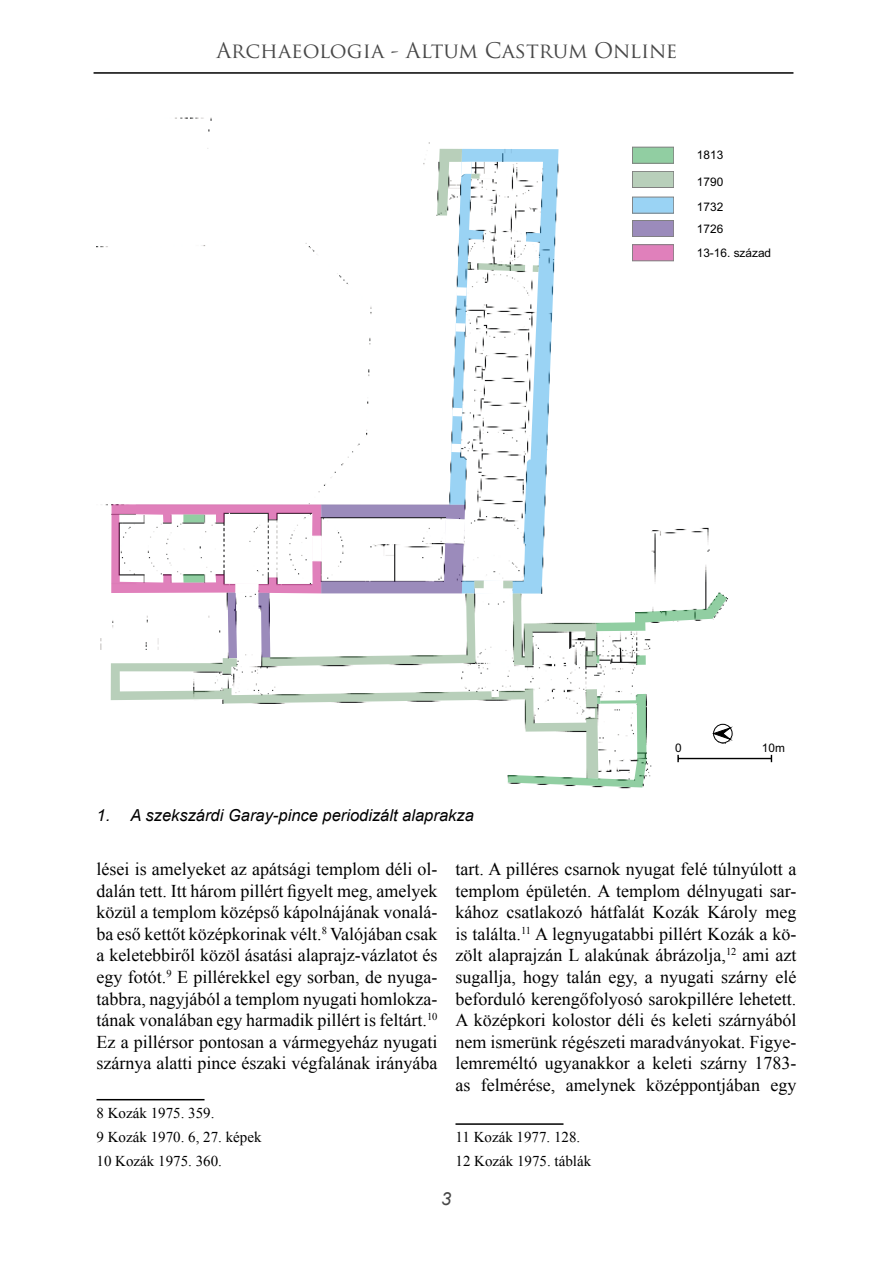
<style>
.page{position:relative;width:893px;height:1263px;background:#fff}
.page>*{position:absolute;margin:0;border:0;box-sizing:border-box;transform-origin:0 0}
.t1{font:21px "Trajan Pro";color:#484848}
.t2{font:18px/21.6px "Times New Roman";color:#000;text-align:justify}
.t3{font:italic 18px "Arial";color:#484848}
.t4{font:italic 16.5px "Arial";color:#000}
.t5{font:15px/24.3px "Times New Roman";color:#000}
.t6{font:11.85px "Arial";color:#000}
</style>
<div class="page">
<hr style="left:94px;top:72px;width:699px;height:2px;background:#000">
<hr style="left:97px;top:1099px;width:108px;height:1px;background:#000">
<svg style="left:449px;top:149px;width:109px;height:443px"></svg>
<div style="left:451px;top:444px;width:10px;height:8px;background:#fff"></div>
<div style="left:455px;top:323px;width:10px;height:9px;background:#fff"></div>
<div style="left:453px;top:408px;width:9px;height:8px;background:#fff"></div>
<div style="left:457px;top:287px;width:10px;height:9px;background:#fff"></div>
<svg style="left:111px;top:658px;width:487px;height:120px"></svg>
<svg style="left:111px;top:504px;width:365px;height:162px"></svg>
<div style="left:474px;top:581px;width:39px;height:13px;background:#fff"></div>
<div style="left:474px;top:581px;width:10px;height:7px;background:#b8cfba"></div>
<div style="left:503px;top:581px;width:10px;height:7px;background:#b8cfba"></div>
<div style="left:236px;top:604px;width:23px;height:6px;background:#fff"></div>
<svg style="left:467px;top:263px;width:72px;height:9px"></svg>
<div style="left:471px;top:174px;width:9px;height:5px;background:#b8cfba"></div>
<svg style="left:437px;top:149px;width:35px;height:67px"></svg>
<svg style="left:508px;top:694px;width:138px;height:93px"></svg>
<svg style="left:513px;top:592px;width:214px;height:74px"></svg>
<hr style="left:600px;top:700px;width:36px;height:4px;background:#239d46;opacity:.5">
<div style="left:183px;top:514px;width:21px;height:8px;background:#91cea2"></div>
<div style="left:183px;top:574px;width:21px;height:8px;background:#239d46;opacity:.5"></div>
<div style="left:713px;top:724px;width:19px;height:19px;border:1px solid #000;border-radius:50%"></div>
<svg style="left:713px;top:727px;width:18px;height:13px"></svg>
<svg style="left:677px;top:755px;width:95px;height:7px"></svg>
<div style="left:632px;top:220px;width:42px;height:17px;background:#9b8bbb"></div>
<div style="left:632px;top:245px;width:42px;height:16px;background:#e080bb"></div>
<div style="left:632px;top:197px;width:42px;height:16px;background:#9ad3f4"></div>
<div style="left:632px;top:147px;width:42px;height:16px;background:#91cea2"></div>
<div style="left:632px;top:171px;width:42px;height:16px;background:#b8cfba"></div>
<hr style="left:455px;top:1123px;width:108px;height:2px;background:#000">
<p class="t1" style="left:216px;top:37px;width:463px">Archaeologia - Altum Castrum Online</p>
<p class="t6" style="left:697px;top:147px;width:28px">1813</p>
<p class="t6" style="left:697px;top:175px;width:28px">1790</p>
<p class="t6" style="left:697px;top:199px;width:28px">1732</p>
<p class="t6" style="left:697px;top:221px;width:28px">1726</p>
<p class="t6" style="left:697px;top:245px;width:76px">13-16. század</p>
<p class="t6" style="left:675px;top:740px;width:8px">0</p>
<p class="t6" style="left:762px;top:740px;width:25px">10m</p>
<p class="t4" style="left:97px;top:805px;width:379px">1. A szekszárdi Garay-pince periodizált alaprakza</p>
<p class="t2" style="left:455px;top:858px;width:342px">tart. A pilléres csarnok nyugat felé túlnyúlott a templom épületén. A templom délnyugati sar&shy;kához csatlakozó hátfalát Kozák Károly meg is találta.<sup>11</sup> A legnyugatabbi pillért Kozák a kö&shy;zölt alaprajzán L alakúnak ábrázolja,<sup>12</sup> ami azt sugallja, hogy talán egy, a nyugati szárny elé beforduló kerengőfolyosó sarokpillére lehetett.<br>A középkori kolostor déli és keleti szárnyából nem ismerünk régészeti maradványokat. Figye&shy;lemreméltó ugyanakkor a keleti szárny 1783- as felmérése, amelynek középpontjában egy</p>
<p class="t5" style="left:455px;top:1124px;width:137px">11 Kozák 1977. 128.<br>12 Kozák 1975. táblák</p>
<p class="t2" style="left:97px;top:858px;width:342px">lései is amelyeket az apátsági templom déli ol&shy;dalán tett. Itt három pillért figyelt meg, amelyek közül a templom középső kápolnájának vonalá&shy;ba eső kettőt középkorinak vélt.<sup>8</sup> Valójában csak a keletebbiről közöl ásatási alaprajz-vázlatot és egy fotót.<sup>9</sup> E pillérekkel egy sorban, de nyuga&shy;tabbra, nagyjából a templom nyugati homlokza&shy;tának vonalában egy harmadik pillért is feltárt.<sup>10<br></sup>Ez a pillérsor pontosan a vármegyeház nyugati szárnya alatti pince északi végfalának irányába</p>
<p class="t5" style="left:97px;top:1100px;width:166px">8 Kozák 1975. 359.<br>9 Kozák 1970. 6, 27. képek<br>10 Kozák 1975. 360.</p>
<p class="t3" style="left:441px;top:1187px;width:12px">3</p>
</div>
